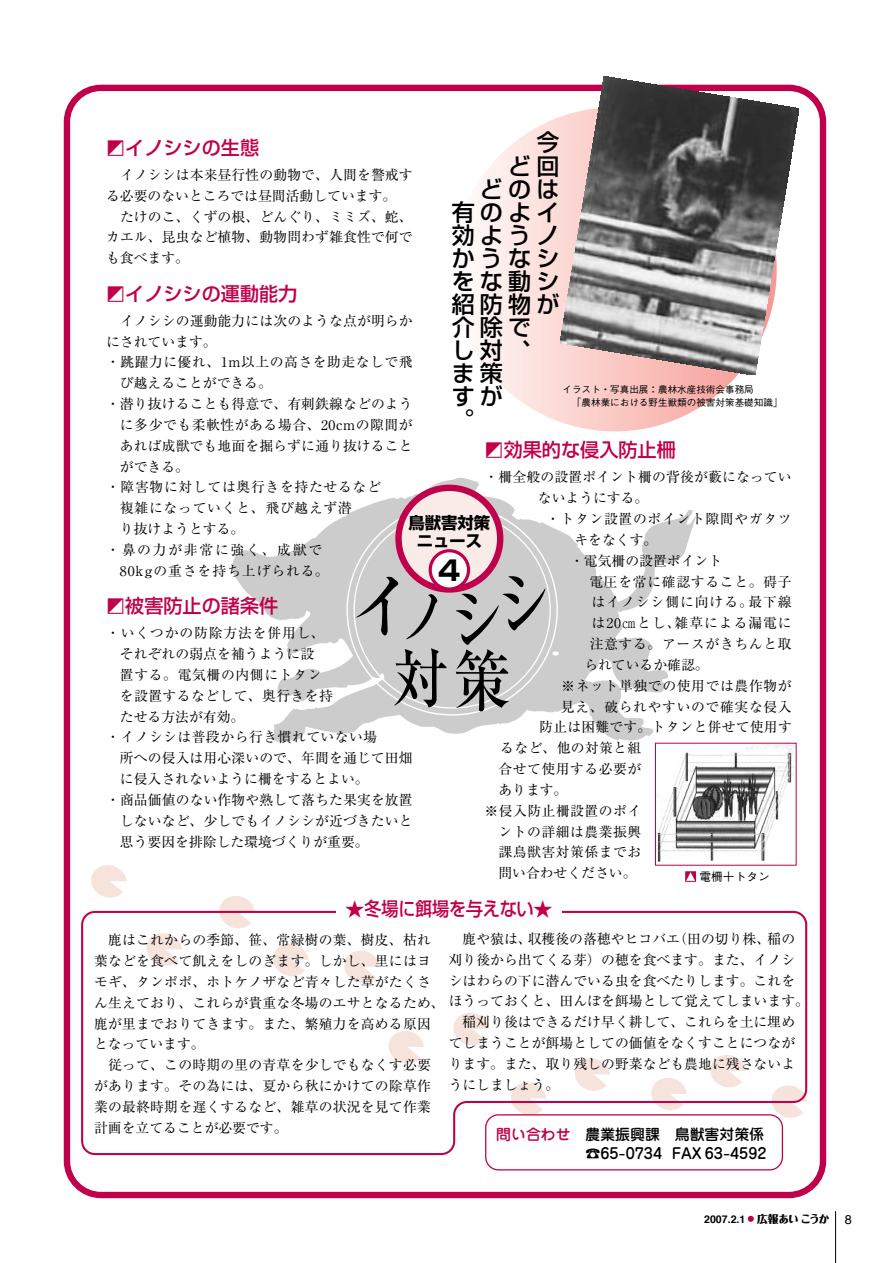
<style>
.page{position:relative;width:893px;height:1263px;background:#fff}
.page>*{position:absolute;margin:0;border:0;box-sizing:border-box;transform-origin:0 0}
.t1{font:500 73.5px "Ryumin";color:#000;scale:.82 1}
.t2{font:500 70.2px "Ryumin";color:#000}
.t3{font:500 69.15px "Ryumin";color:#000;scale:.88 1}
.t4{font:500 66.9px "Ryumin";color:#000;scale:.9 1}
.t5{font:500 64.95px "Ryumin";color:#000;scale:.86 1}
.t6{font:500 62.4px "Ryumin";color:#000;scale:.8 1}
.t7{font:700 27.45px "Shin Go";color:#000}
.t8{font:500 23.1px "Shin Go";letter-spacing:.22em;color:#000}
.t9{font:500 19.2px "Shin Go";color:#c0004a}
.t10{font:500 19.2px "Shin Go";letter-spacing:-.02em;color:#c0004a}
.t11{font:700 16.35px/18.5px "Shin Go";color:#000;text-align:center}
.t12{font:500 14.85px/19.2px "Jun 34";color:#000;text-align:right}
.t13{font:13.8px/20.9px "Ryumin";letter-spacing:.01em;color:#000}
.t14{font:13.8px "Ryumin";letter-spacing:.04em;color:#000}
.t15{font:13.8px "Ryumin";letter-spacing:.05em;color:#000}
.t16{font:13.8px "Ryumin";letter-spacing:.045em;color:#000}
.t17{font:13.8px/20.9px "Ryumin";letter-spacing:.07em;color:#000}
.t18{font:13.8px "Ryumin";letter-spacing:.035em;color:#000}
.t19{font:13.8px "Ryumin";letter-spacing:.055em;color:#000}
.t20{font:13.8px "Ryumin";letter-spacing:.06em;color:#000}
.t21{font:13.8px "Ryumin";letter-spacing:.03em;color:#000}
.t22{font:13.8px "Ryumin";letter-spacing:.125em;color:#000}
.t23{font:12.75px "Helvetica";color:#000}
.t24{font:500 11.7px "Gothic BBB";color:#000}
.t25{font:700 10.65px "Helvetica";color:#000}
.t26{font:800 10.65px "Folk";letter-spacing:-.04em;color:#000}
.t27{font:500 9.6px/12.8px "Gothic BBB";color:#000}
.s1{color:#c0004a}
</style>
<div class="page">
<div style="left:64px;top:85px;width:762px;height:1113px;border:6px solid #c0004a;border-radius:34px"></div>
<svg style="left:232px;top:477px;width:464px;height:266px;fill:#ccc"></svg>
<svg style="left:91px;top:865px;width:36px;height:33px"></svg>
<svg style="left:219px;top:896px;width:36px;height:14px"></svg>
<svg style="left:453px;top:107px;width:324px;height:324px"></svg>
<svg style="left:553px;top:651px;width:6px;height:4px"></svg>
<div style="left:399px;top:488px;width:101px;height:101px;background:#f9ece8;border-radius:50%"></div>
<div style="left:395px;top:485px;width:108px;height:108px;border:6px solid #c0004a;border-radius:50%"></div>
<div style="left:430px;top:551px;width:38px;height:38px;background:#fff;border-radius:50%"></div>
<div style="left:429px;top:549px;width:41px;height:42px;border:3px solid #c0004a;border-radius:50%"></div>
<img style="left:560px;top:77px;width:239px;height:298px">
<div style="left:485px;top:1114px;width:298px;height:56px;border:1px solid #c0004a;border-radius:13px"></div>
<svg style="left:685px;top:871px;width:11px;height:11px"></svg>
<img style="left:657px;top:745px;width:138px;height:117px">
<svg style="left:81px;top:910px;width:727px;height:246px"></svg>
<div style="left:336px;top:905px;width:225px;height:14px;background:#fff"></div>
<svg style="left:748px;top:1216px;width:6px;height:6px"></svg>
<hr style="left:835px;top:1211px;width:1px;height:52px;background:#000">
<svg style="left:586px;top:1148px;width:14px;height:8px"></svg>
<svg style="left:623px;top:621px;width:12px;height:7px"></svg>
<p class="t8" style="left:536px;top:128px;width:25px">今</p>
<p class="t8" style="left:508px;top:151px;width:53px">ど回</p>
<p class="t8" style="left:480px;top:174px;width:81px">どのは</p>
<p class="t8" style="left:452px;top:197px;width:109px">有のよイ</p>
<p class="t8" style="left:452px;top:220px;width:109px">効ようノ</p>
<p class="t8" style="left:452px;top:243px;width:109px">かうなシ</p>
<p class="t8" style="left:452px;top:266px;width:109px">をな動シ</p>
<p class="t8" style="left:452px;top:289px;width:109px">紹防物が</p>
<p class="t8" style="left:452px;top:312px;width:81px">介除で</p>
<p class="t8" style="left:452px;top:335px;width:81px">し対、</p>
<p class="t8" style="left:452px;top:358px;width:53px">ま策</p>
<p class="t8" style="left:452px;top:382px;width:53px">すが</p>
<p class="t8" style="left:452px;top:405px;width:25px">。</p>
<p class="t9" style="left:125px;top:135px;width:135px">イノシシの生態</p>
<p class="t13" style="left:106px;top:164px;width:308px">　イノシシは本来昼行性の動物で、人間を警戒する必要のないところでは昼間活動しています。　たけのこ、くずの根、どんぐり、ミミズ、蛇、カエル、昆虫など植物、動物問わず雑食性で何でも食べます。</p>
<p class="t9" style="left:125px;top:281px;width:174px">イノシシの運動能力</p>
<p class="t13" style="left:106px;top:310px;width:308px">　イノシシの運動能力には次のような点が明らか</p>
<p class="t13" style="left:106px;top:331px;width:112px">にされています。</p>
<p class="t14" style="left:106px;top:354px;width:308px">・跳躍力に優れ、1m以上の高さを助走なしで飛</p>
<p class="t13" style="left:120px;top:372px;width:154px">び越えることができる。</p>
<p class="t13" style="left:106px;top:393px;width:308px">・潜り抜けることも得意で、有刺鉄線などのよう</p>
<p class="t14" style="left:120px;top:417px;width:294px">に多少でも柔軟性がある場合、20cmの隙間が</p>
<p class="t13" style="left:120px;top:435px;width:294px">あれば成獣でも地面を掘らずに通り抜けること</p>
<p class="t13" style="left:120px;top:456px;width:71px">ができる。</p>
<p class="t15" style="left:106px;top:479px;width:276px">・障害物に対しては奥行きを持たせるなど</p>
<p class="t19" style="left:120px;top:500px;width:234px">複雑になっていくと、飛び越えず潜</p>
<p class="t13" style="left:120px;top:518px;width:126px">り抜けようとする。</p>
<p class="t22" style="left:106px;top:542px;width:218px">・鼻の力が非常に強く、成獣で</p>
<p class="t17" style="left:120px;top:560px;width:210px">80kgの重さを持ち上げられる。</p>
<p class="t9" style="left:125px;top:593px;width:155px">被害防止の諸条件</p>
<p class="t20" style="left:106px;top:625px;width:220px">・いくつかの防除方法を併用し、</p>
<p class="t13" style="left:120px;top:643px;width:196px">それぞれの弱点を補うように設</p>
<p class="t16" style="left:120px;top:667px;width:203px">置する。電気柵の内側にトタン</p>
<p class="t21" style="left:120px;top:687px;width:214px">を設置するなどして、奥行きを持</p>
<p class="t13" style="left:120px;top:706px;width:126px">たせる方法が有効。</p>
<p class="t18" style="left:106px;top:729px;width:273px">・イノシシは普段から行き慣れていない場</p>
<p class="t13" style="left:120px;top:747px;width:294px">所への侵入は用心深いので、年間を通じて田畑</p>
<p class="t13" style="left:120px;top:768px;width:250px">に侵入されないように柵をするとよい。</p>
<p class="t13" style="left:106px;top:789px;width:308px">・商品価値のない作物や熟して落ちた果実を放置</p>
<p class="t13" style="left:120px;top:810px;width:294px">しないなど、少しでもイノシシが近づきたいと</p>
<p class="t13" style="left:120px;top:831px;width:250px">思う要因を排除した環境づくりが重要。</p>
<p class="t27" style="left:562px;top:383px;width:222px">イラスト・写真出展：農林水産技術会事務局<br>　「農林業における野生獣類の被害対策基礎知識「</p>
<p class="t9" style="left:504px;top:438px;width:174px">効果的な侵入防止柵</p>
<p class="t13" style="left:485px;top:467px;width:309px">・柵全般の設置ポイント柵の背後が藪になってい</p>
<p class="t13" style="left:538px;top:487px;width:112px">ないようにする。</p>
<p class="t15" style="left:546px;top:511px;width:247px">・トタン設置のポイント隙間やガタツ</p>
<p class="t13" style="left:574px;top:529px;width:84px">キをなくす。</p>
<p class="t13" style="left:570px;top:550px;width:154px">・電気柵の設置ポイント</p>
<p class="t15" style="left:589px;top:573px;width:204px">電圧を常に確認すること。碍子</p>
<p class="t13" style="left:748px;top:592px;width:45px">最下線</p>
<p class="t11" style="left:408px;top:513px;width:83px">鳥獣害対策ニュース</p>
<p class="t7" style="left:438px;top:552px;width:24px">4</p>
<p class="t1" style="left:492px;top:560px;width:75px">シ</p>
<p class="t2" style="left:348px;top:564px;width:72px">イ</p>
<p class="t3" style="left:445px;top:578px;width:70px">シ</p>
<p class="t6" style="left:399px;top:579px;width:64px">ノ</p>
<p class="t17" style="left:675px;top:592px;width:119px;text-indent:-83px">はイノシシ側に向ける。<br>雑草による漏電に</p>
<p class="t13" style="left:637px;top:612px;width:45px">とし、</p>
<p class="t13" style="left:592px;top:612px;width:31px">は20</p>
<p class="t15" style="left:590px;top:636px;width:204px">注意する。アースがきちんと取</p>
<p class="t13" style="left:584px;top:654px;width:126px">られているか確認。</p>
<p class="t16" style="left:561px;top:677px;width:232px">※ネット単独での使用では農作物が</p>
<p class="t16" style="left:561px;top:698px;width:232px">見え、破られやすいので確実な侵入</p>
<p class="t13" style="left:539px;top:717px;width:254px">防止は困難です。トタンと併せて使用す</p>
<p class="t13" style="left:500px;top:737px;width:143px">るなど、他の対策と組</p>
<p class="t14" style="left:498px;top:761px;width:144px">合せて使用する必要が</p>
<p class="t13" style="left:498px;top:779px;width:71px">あります。</p>
<p class="t18" style="left:485px;top:802px;width:158px">※侵入防止柵設置のポイ</p>
<p class="t14" style="left:498px;top:823px;width:144px">ントの詳細は農業振興</p>
<p class="t14" style="left:498px;top:844px;width:144px">課鳥獣害対策係までお</p>
<p class="t13" style="left:498px;top:862px;width:140px">問い合わせください。</p>
<p class="t5" style="left:393px;top:638px;width:67px">対</p>
<p class="t4" style="left:451px;top:640px;width:68px">策</p>
<p class="t24" style="left:700px;top:870px;width:72px">電柵＋トタン</p>
<p class="t10" style="left:345px;top:896px;width:209px">★冬場に餌場を与えない★</p>
<p class="t13" style="left:673px;top:928px;width:98px">（田の切り株、</p>
<p class="t13" style="left:528px;top:928px;width:154px">収穫後の落穂やヒコバエ</p>
<p class="t13" style="left:767px;top:928px;width:29px">稲の</p>
<p class="t13" style="left:449px;top:928px;width:348px">　鹿や猿は、<br>刈り後から出てくる芽）の穂を食べます。また、イノシシはわらの下に潜んでいる虫を食べたりします。これを</p>
<p class="t13" style="left:449px;top:1011px;width:348px;text-align:justify">　稲刈り後はできるだけ早く耕して、これらを土に埋めてしまうことが餌場としての価値をなくすことにつながります。また、取り残しの野菜なども農地に残さないようにしましょう。</p>
<p class="t13" style="left:94px;top:929px;width:338px;text-align:justify">　鹿はこれからの季節、笹、常緑樹の葉、樹皮、枯れ葉などを食べて飢えをしのぎます。しかし、里にはヨモギ、タンポポ、ホトケノザなど青々した草がたくさ</p>
<p class="t13" style="left:94px;top:990px;width:716px;line-height:22.2px">ん生えており、これらが貴重な冬場のエサとなるため、ほうっておくと、田んぼを餌場として覚えてしまいます。鹿が里までおりてきます。また、繁殖力を高める原因</p>
<p class="t13" style="left:94px;top:1033px;width:338px">となっています。<br>　従って、この時期の里の青草を少しでもなくす必要があります。その為には、夏から秋にかけての除草作業の最終時期を遅くするなど、雑草の状況を見て作業計画を立てることが必要です。</p>
<p class="t12" style="left:496px;top:1124px;width:272px"><span class="s1">問い合わせ　</span>農業振興課　鳥獣害対策係<br>FAX 63-4592</p>
<p class="t12" style="left:600px;top:1143px;width:63px">65-0734</p>
<p class="t25" style="left:704px;top:1212px;width:43px">2007.2.1</p>
<p class="t26" style="left:757px;top:1212px;width:74px">広報あいこうか</p>
<p class="t23" style="left:845px;top:1210px;width:9px">8</p>
</div>
